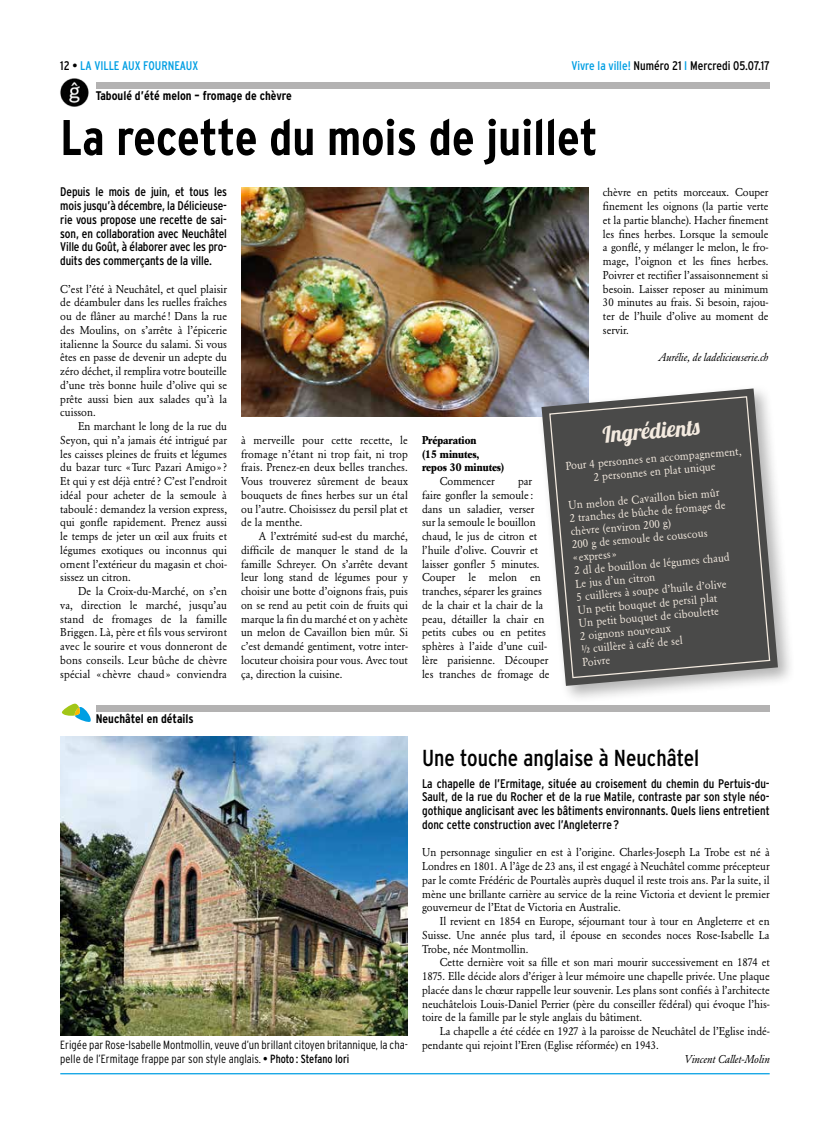
<style>
.page{position:relative;width:830px;height:1134px;background:#fff}
.page>*{position:absolute;margin:0;border:0;box-sizing:border-box;transform-origin:0 0}
.t1{font:700 condensed 50px "Interstate";color:#000}
.t2{font:condensed 23.12px "Interstate";color:#000}
.t3{font:22.5px "Lobster 1.4";color:#f4ebe0}
.t4{font:condensed 12.5px/13.8px "Interstate";letter-spacing:-.01em;color:#000;text-align:justify}
.t5{font:700 condensed 12.5px "Interstate";color:#000}
.t6{font:condensed 12.5px "Interstate";color:#009fe3}
.t7{font:300 condensed 11.88px/13.8px "Interstate";color:#000}
.t8{font:11.25px/13.8px "Garamond BE";color:#000;text-align:justify;scale:.95 1}
.t9{font:11.25px/13.1px "Garamond BE";color:#f4ebe0;text-align:center;scale:.95 1}
.t10{font:italic 11.25px "Garamond BE";color:#000;scale:.95 1}
.t11{font:700 11.25px/13.8px "Garamond BE";color:#000;scale:.95 1}
.s1{color:#000}
.s2{color:#009fe3}
.s3{font-weight:400}
</style>
<div class="page">
<hr style="left:60px;top:1073px;width:709px;height:1px;background:#009fe3">
<div style="left:96px;top:705px;width:673px;height:6px;background:#b3b2b2"></div>
<svg style="left:62px;top:704px;width:29px;height:18px"></svg>
<img style="left:60px;top:736px;width:347px;height:299px">
<div style="left:96px;top:83px;width:673px;height:6px;background:#b3b2b2"></div>
<img style="left:241px;top:187px;width:347px;height:229px">
<div style="left:537px;top:384px;width:259px;height:320px;background:#000;opacity:.3"></div>
<svg style="left:541px;top:388px;width:236px;height:298px"></svg>
<svg style="left:548px;top:395px;width:222px;height:284px;background:#585756"></svg>
<img style="left:60px;top:78px;width:29px;height:29px">
<p class="t6" style="left:60px;top:59px;width:139px"><span class="s1">12 •</span> LA VILLE AUX FOURNEAUX</p>
<p class="t4" style="left:571px;top:59px;width:200px"><span class="s2">Vivre la ville!</span> Numéro 21 <span class="s2">I</span> Mercredi 05.07.17</p>
<p class="t5" style="left:96px;top:89px;width:197px">Taboulé d’été melon – fromage de chèvre</p>
<h1 class="t1" style="left:60px;top:110px;width:538px">La recette du mois de juillet</h1>
<p class="t4" style="left:60px;top:185px;width:168px">Depuis le mois de juin, et tous les mois jusqu’à décembre, la Délicieuse&shy;rie vous propose une recette de sai&shy;son, en collaboration avec Neuchâtel Ville du Goût, à élaborer avec les pro&shy;duits des commerçants de la ville.</p>
<p class="t8" style="left:60px;top:282px;width:177px">C’est l’été à Neuchâtel, et quel plaisir de déambuler dans les ruelles fraîches ou de flâner au marché ! Dans la rue des Moulins, on s’arrête à l’épicerie italienne la Source du salami. Si vous êtes en passe de devenir un adepte du zéro déchet, il remplira votre bouteille d’une très bonne huile d’olive qui se prête aussi bien aux salades qu’à la cuisson.</p>
<p class="t8" style="left:60px;top:419px;width:177px;text-indent:18px">En marchant le long de la rue du Seyon, qui n’a jamais été intrigué par les caisses pleines de fruits et légumes du bazar turc «Turc Pazari Amigo»?<br>Et qui y est déjà entré ? C’est l’endroit idéal pour acheter de la semoule à taboulé : demandez la version express, qui gonfle rapidement. Prenez aussi le temps de jeter un œil aux fruits et légumes exotiques ou inconnus qui ornent l’extérieur du magasin et choi&shy;sissez un citron.</p>
<p class="t8" style="left:60px;top:584px;width:177px;text-indent:18px">De la Croix-du-Marché, on s’en va, direction le marché, jusqu’au stand de fromages de la famille Briggen. Là, père et fils vous serviront avec le sourire et vous donneront de bons conseils. Leur bûche de chèvre spécial « chèvre chaud » conviendra</p>
<p class="t8" style="left:602px;top:186px;width:176px">chèvre en petits morceaux. Couper finement les oignons (la partie verte et la partie blanche). Hacher finement les fines herbes. Lorsque la semoule a gonflé, y mélanger le melon, le fro&shy;mage, l’oignon et les fines herbes.<br>Poivrer et rectifier l’assaisonnement si besoin. Laisser reposer au minimum 30 minutes au frais. Si besoin, rajou&shy;ter de l’huile d’olive au moment de servir.</p>
<p class="t10" style="left:657px;top:351px;width:118px">Aurélie, de ladelicieuserie.ch</p>
<h3 class="t3" style="left:601px;top:420px;width:98px;rotate:-5deg">Ingrédients</h3>
<p class="t9" style="left:565px;top:459px;width:187px;rotate:-5deg">Pour 4 personnes en accompagnement,<br>2 personnes en plat unique</p>
<p class="t9" style="left:567px;top:499px;width:166px;text-align:left;rotate:-5deg">Un melon de Cavaillon bien mûr<br>2 tranches de bûche de fromage de chèvre (environ 200 g)<br>200 g de semoule de couscous<br>« express»<br>2 dl de bouillon de légumes chaud<br>Le jus d’un citron<br>5 cuillères à soupe d’huile d’olive<br>Un petit bouquet de persil plat<br>Un petit bouquet de ciboulette<br>2 oignons nouveaux<br>½ cuillère à café de sel<br>Poivre</p>
<p class="t8" style="left:241px;top:433px;width:177px">à merveille pour cette recette, le fromage n’étant ni trop fait, ni trop frais. Prenez-en deux belles tranches.<br>Vous trouverez sûrement de beaux bouquets de fines herbes sur un étal ou l’autre. Choisissez du persil plat et de la menthe.</p>
<p class="t8" style="left:241px;top:529px;width:177px;text-indent:18px">A l’extrémité sud-est du marché, difficile de manquer le stand de la famille Schreyer. On s’arrête devant leur long stand de légumes pour y choisir une botte d’oignons frais, puis on se rend au petit coin de fruits qui marque la fin du marché et on y achète un melon de Cavaillon bien mûr. Si c’est demandé gentiment, votre inter&shy;locuteur choisira pour vous. Avec tout ça, direction la cuisine.</p>
<p class="t11" style="left:422px;top:433px;width:88px">Préparation<br>(15 minutes, repos 30 minutes)</p>
<p class="t8" style="left:439px;top:474px;width:59px">Commencer</p>
<p class="t8" style="left:422px;top:474px;width:136px;text-align:left;text-indent:96px">par faire gonfler la semoule : dans un saladier, verser sur la semoule le bouillon chaud, le jus de citron et l’huile d’olive. Couvrir et laisser gonfler 5 minutes.<br>Couper le melon en tranches, séparer les graines de la chair et la chair de la peau, détailler la chair en petits cubes ou en petites sphères à l’aide d’une cuil&shy;lère parisienne. Découper les tranches de fromage de</p>
<p class="t5" style="left:96px;top:712px;width:99px">Neuchâtel en détails</p>
<p class="t7" style="left:60px;top:1038px;width:349px">Erigée par Rose-Isabelle Montmollin, veuve d’un brillant citoyen britannique, la cha&shy;pelle de l’Ermitage frappe par son style anglais. <span class="s3">• Photo : Stefano Iori</span></p>
<h2 class="t2" style="left:422px;top:745px;width:279px">Une touche anglaise à Neuchâtel</h2>
<p class="t4" style="left:422px;top:776px;width:349px">La chapelle de l’Ermitage, située au croisement du chemin du Pertuis-du-Sault, de la rue du Rocher et de la rue Matile, contraste par son style néo&shy;gothique anglicisant avec les bâtiments environnants. Quels liens entretient donc cette construction avec l’Angleterre ?</p>
<p class="t8" style="left:422px;top:846px;width:367px">Un personnage singulier en est à l’origine. Charles-Joseph La Trobe est né à Londres en 1801. A l’âge de 23 ans, il est engagé à Neuchâtel comme précepteur par le comte Frédéric de Pourtalès auprès duquel il reste trois ans. Par la suite, il mène une brillante carrière au service de la reine Victoria et devient le premier gouverneur de l’Etat de Victoria en Australie.</p>
<p class="t8" style="left:422px;top:914px;width:367px;text-indent:18px">Il revient en 1854 en Europe, séjournant tour à tour en Angleterre et en Suisse. Une année plus tard, il épouse en secondes noces Rose-Isabelle La Trobe, née Montmollin.</p>
<p class="t8" style="left:422px;top:956px;width:367px;text-indent:18px">Cette dernière voit sa fille et son mari mourir successivement en 1874 et 1875. Elle décide alors d’ériger à leur mémoire une chapelle privée. Une plaque placée dans le chœur rappelle leur souvenir. Les plans sont confiés à l’architecte neuchâtelois Louis-Daniel Perrier (père du conseiller fédéral) qui évoque l’his&shy;toire de la famille par le style anglais du bâtiment.</p>
<p class="t8" style="left:422px;top:1024px;width:367px;text-indent:18px">La chapelle a été cédée en 1927 à la paroisse de Neuchâtel de l’Eglise indé&shy;pendante qui rejoint l’Eren (Eglise réformée) en 1943.</p>
<p class="t10" style="left:684px;top:1052px;width:91px">Vincent Callet-Molin</p>
</div>
